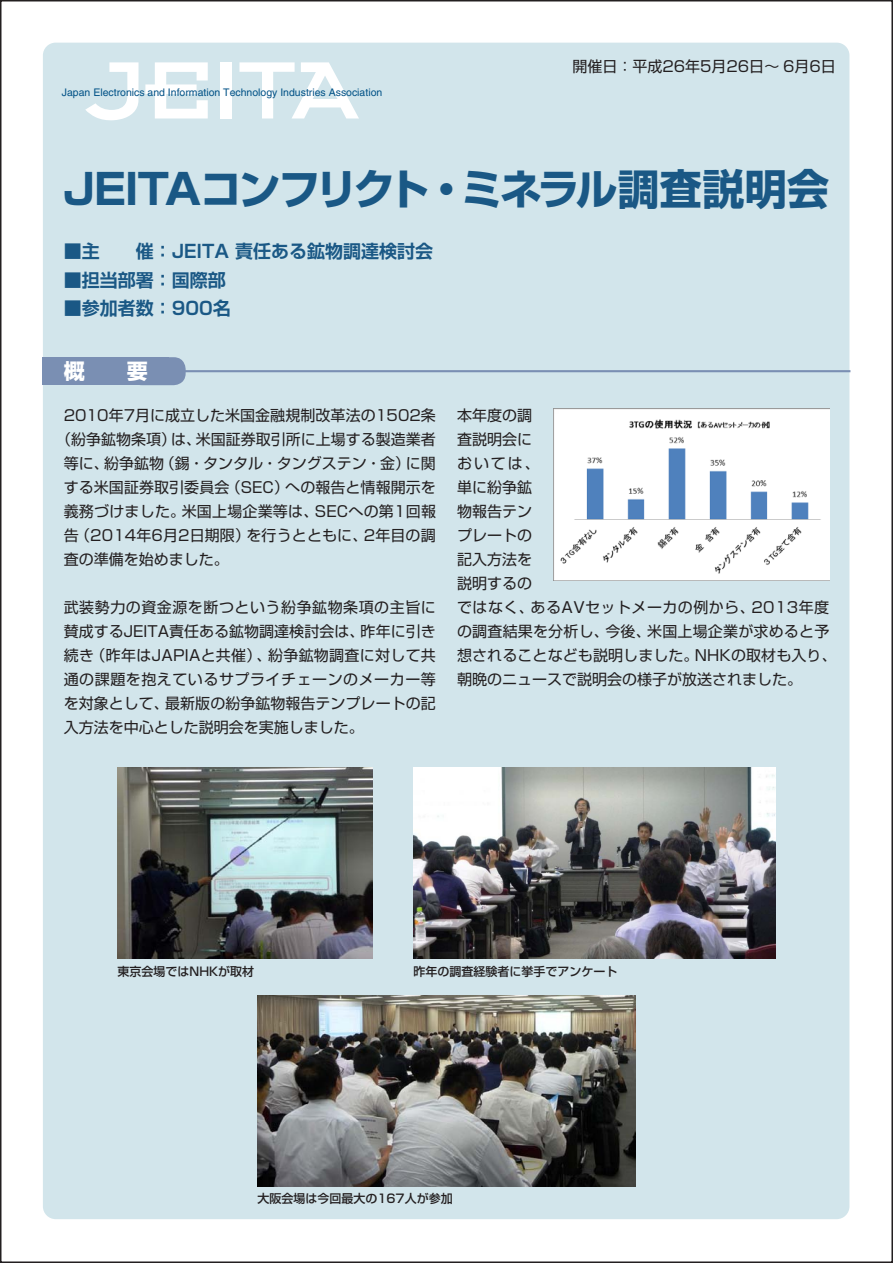
<style>
.page{position:relative;width:893px;height:1263px;background:#fff}
.page>*{position:absolute;margin:0;border:0;box-sizing:border-box;transform-origin:0 0}
.t1{font:700 42px "Shin Go Pro";letter-spacing:-.065em;color:#1a5885}
.t2{font:700 42px "Shin Go Pro";letter-spacing:.005em;color:#1a5885}
.t3{font:700 21px "Shin Go Pro";color:#fff}
.t4{font:700 18px "Shin Go Pro De";color:#1a5885}
.t5{font:15px/24px "Shin Go Pro";letter-spacing:.005em;color:#231f20}
.t6{font:15px/24px "Shin Go Pro";letter-spacing:.035em;color:#231f20;text-align:right}
.t7{font:15px "Shin Go Pro";letter-spacing:.03em;color:#231f20}
.t8{font:500 12px "Shin Go Pro";color:#231f20}
.t9{font:10.5px "Helvetica";color:#005186}
</style>
<div class="page">
<div style="left:43px;top:43px;width:806px;height:1176px;background:#d2e5eb;border-radius:13px"></div>
<svg style="left:85px;top:62px;width:54px;height:59px"></svg>
<div style="left:220px;top:62px;width:12px;height:56px;background:#fff"></div>
<svg style="left:145px;top:62px;width:63px;height:56px"></svg>
<svg style="left:239px;top:62px;width:120px;height:56px"></svg>
<hr style="left:128px;top:370px;width:722px;height:2px;background:#7a8fb3">
<div style="left:130px;top:357px;width:56px;height:28px;background:#7a8fb3;border-radius:12px"></div>
<div style="left:43px;top:357px;width:126px;height:28px;background:#7a8fb3"></div>
<img style="left:554px;top:408px;width:275px;height:172px">
<img style="left:257px;top:995px;width:379px;height:191px">
<img style="left:118px;top:767px;width:255px;height:192px">
<img style="left:413px;top:767px;width:362px;height:192px">
<p class="t9" style="left:62px;top:86px;width:322px">Japan Electronics and Information Technology Industries Association</p>
<p class="t5" style="left:572px;top:53px;width:265px">開催日：平成26年5月26日～ 6月6日</p>
<p class="t1" style="left:64px;top:156px;width:405px">JEITAコンフリクト・</p>
<p class="t4" style="left:64px;top:237px;width:371px">■主　　催：JEITA 責任ある鉱物調達検討会</p>
<p class="t4" style="left:64px;top:265px;width:163px">■担当部署：国際部</p>
<p class="t4" style="left:64px;top:294px;width:168px">■参加者数：900名</p>
<p class="t2" style="left:461px;top:156px;width:370px">ミネラル調査説明会</p>
<p class="t3" style="left:64px;top:355px;width:85px">概　　要</p>
<p class="t5" style="left:64px;top:402px;width:374px;text-align:right">2010年7月に成立した米国金融規制改革法の1502条米国証券取引所に上場する製造業者</p>
<p class="t5" style="left:56px;top:426px;width:121px">（紛争鉱物条項）</p>
<p class="t5" style="left:171px;top:426px;width:32px">は、</p>
<p class="t5" style="left:160px;top:450px;width:252px">（錫・タンタル・タングステン・金）</p>
<p class="t5" style="left:64px;top:450px;width:46px">等に、</p>
<p class="t5" style="left:104px;top:450px;width:61px">紛争鉱物</p>
<p class="t5" style="left:406px;top:450px;width:31px">に関</p>
<p class="t5" style="left:64px;top:474px;width:167px">する米国証券取引委員会</p>
<p class="t5" style="left:226px;top:474px;width:65px">（SEC）</p>
<p class="t5" style="left:285px;top:474px;width:152px">への報告と情報開示を</p>
<p class="t5" style="left:64px;top:498px;width:123px">義務づけました。</p>
<p class="t5" style="left:182px;top:498px;width:138px">米国上場企業等は、</p>
<p class="t5" style="left:315px;top:498px;width:123px">SECへの第1回報</p>
<p class="t5" style="left:75px;top:522px;width:176px">（2014年6月2日期限）</p>
<p class="t5" style="left:246px;top:522px;width:122px">を行うとともに、</p>
<p class="t5" style="left:364px;top:522px;width:73px">2年目の調</p>
<p class="t5" style="left:64px;top:522px;width:166px">告<br>査の準備を始めました。</p>
<p class="t6" style="left:64px;top:594px;width:374px">武装勢力の資金源を断つという紛争鉱物条項の主旨に昨年に引き</p>
<p class="t5" style="left:268px;top:618px;width:169px;text-indent:-204px">賛成するJEITA責任ある鉱物調達検討会は、<br>紛争鉱物調査に対して共</p>
<p class="t5" style="left:91px;top:642px;width:182px">（昨年はJAPIAと共催）、</p>
<p class="t5" style="left:64px;top:642px;width:32px">続き</p>
<p class="t6" style="left:64px;top:666px;width:374px">通の課題を抱えているサプライチェーンのメーカー等</p>
<p class="t5" style="left:165px;top:690px;width:272px">最新版の紛争鉱物報告テンプレートの記</p>
<p class="t5" style="left:64px;top:690px;width:301px">を対象として、<br>入方法を中心とした説明会を実施しました。</p>
<p class="t5" style="left:457px;top:402px;width:84px">本年度の調査説明会においては、単に紛争鉱物報告テンプレートの記入方法を説明するの</p>
<p class="t5" style="left:457px;top:594px;width:78px">ではなく、</p>
<p class="t5" style="left:751px;top:594px;width:79px">2013年度</p>
<p class="t7" style="left:531px;top:595px;width:226px">あるAVセットメーカの例から、</p>
<p class="t5" style="left:457px;top:618px;width:153px">の調査結果を分析し、</p>
<p class="t5" style="left:605px;top:618px;width:47px">今後、</p>
<p class="t5" style="left:647px;top:618px;width:184px">米国上場企業が求めると予</p>
<p class="t5" style="left:457px;top:642px;width:346px">想されることなども説明しました。<br>朝晩のニュースで説明会の様子が放送されました。</p>
<p class="t5" style="left:695px;top:642px;width:143px">NHKの取材も入り、</p>
<p class="t8" style="left:118px;top:961px;width:138px">東京会場ではNHKが取材</p>
<p class="t8" style="left:413px;top:961px;width:205px">昨年の調査経験者に挙手でアンケート</p>
<p class="t8" style="left:257px;top:1189px;width:197px">大阪会場は今回最大の167人が参加</p>
</div>
